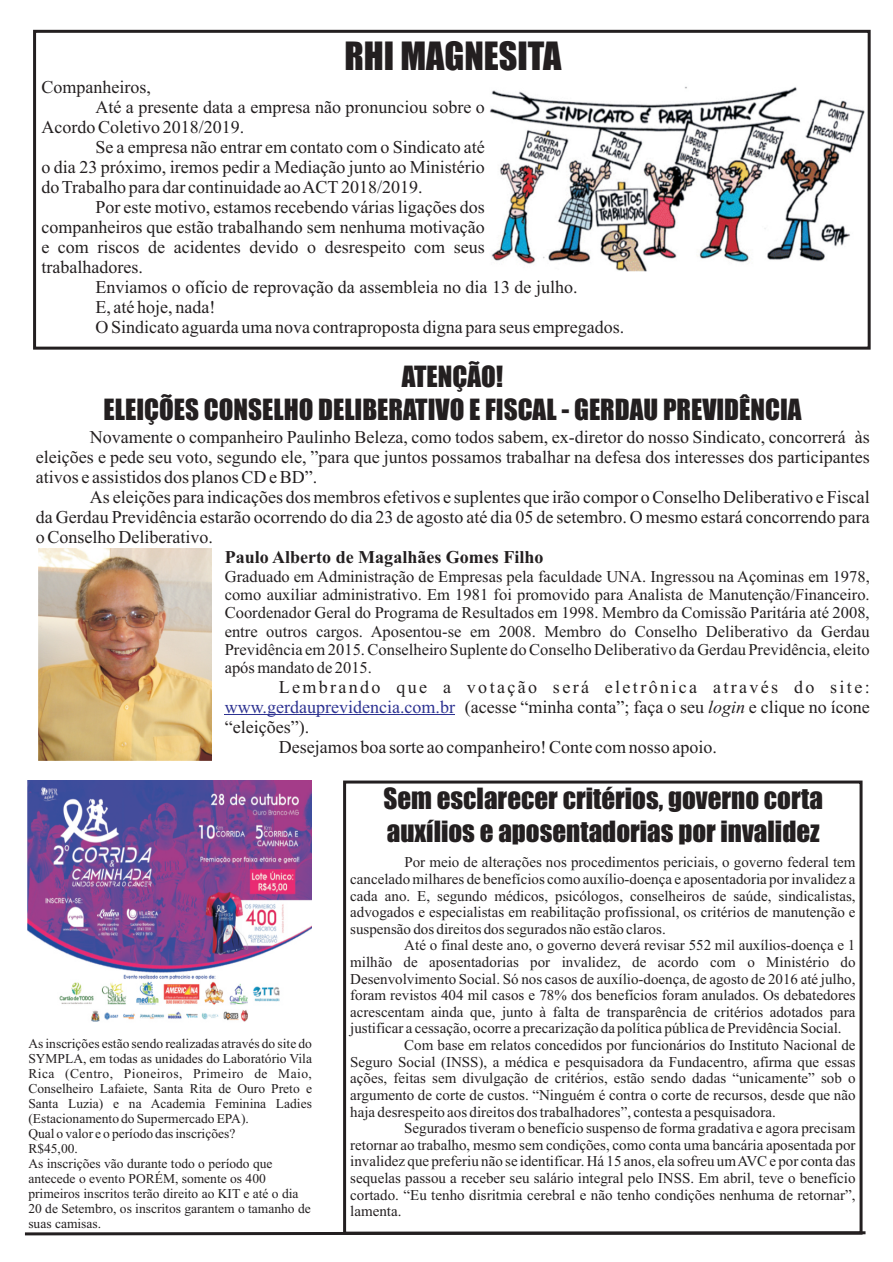
<style>
.page{position:relative;width:893px;height:1262px;background:#fff}
.page>*{position:absolute;margin:0;border:0;box-sizing:border-box;transform-origin:0 0}
.t1{font:36px "Impact";color:#231f20}
.t2{font:27px/33px "Impact";color:#231f20;text-align:center}
.t3{font:18px/20px "Times New Roman";color:#231f20;text-align:justify}
.t4{font:18px "Times New Roman";letter-spacing:.13em;color:#231f20}
.t5{font:700 18px "Times New Roman";color:#231f20}
.t6{font:18px "Times New Roman";color:#2d3291}
.t7{font:16.5px/18.3px "Times New Roman";color:#231f20;text-align:justify}
.t8{font:15px/16.6px "Times New Roman";color:#231f20;text-align:justify}
.t9{font:13.5px/15px "Times New Roman";color:#231f20}
.s1{font-style:italic}
</style>
<div class="page">
<div style="left:33px;top:30px;width:837px;height:319px;border:3px solid #231f20"></div>
<svg style="left:24px;top:1229px;width:842px;height:7px"></svg>
<img style="left:39px;top:548px;width:172px;height:212px">
<hr style="left:225px;top:714px;width:230px;height:1px;background:#2d3291">
<img style="left:28px;top:780px;width:283px;height:242px">
<div style="left:343px;top:780px;width:519px;height:454px;border:3px solid #231f20"></div>
<img style="left:490px;top:86px;width:374px;height:185px">
<h1 class="t1" style="left:344px;top:41px;width:218px">RHI MAGNESITA</h1>
<p class="t3" style="left:41px;top:79px;width:111px">Companheiros,</p>
<p class="t3" style="left:95px;top:99px;width:391px">Até a presente data a empresa não pronunciou sobre o</p>
<p class="t3" style="left:41px;top:119px;width:204px">Acordo Coletivo 2018/2019.</p>
<p class="t3" style="left:95px;top:139px;width:391px">Se a empresa não entrar em contato com o Sindicato até</p>
<p class="t3" style="left:41px;top:159px;width:445px">o dia 23 próximo, iremos pedir a Mediação junto ao Ministério</p>
<p class="t3" style="left:41px;top:179px;width:383px">do Trabalho para dar continuidade ao ACT2018/2019.</p>
<p class="t3" style="left:95px;top:199px;width:391px">Por este motivo, estamos recebendo várias ligações dos</p>
<p class="t3" style="left:41px;top:218px;width:445px">companheiros que estão trabalhando sem nenhuma motivação</p>
<p class="t3" style="left:41px;top:238px;width:445px">e com riscos de acidentes devido o desrespeito com seus</p>
<p class="t3" style="left:41px;top:258px;width:103px">trabalhadores.</p>
<p class="t3" style="left:95px;top:279px;width:483px">Enviamos o ofício de reprovação da assembleia no dia 13 de julho.</p>
<p class="t3" style="left:95px;top:299px;width:122px">E, até hoje, nada!</p>
<p class="t3" style="left:95px;top:319px;width:530px">O Sindicato aguarda uma nova contraproposta digna para seus empregados.</p>
<h2 class="t2" style="left:104px;top:362px;width:699px">ATENÇÃO!<br>ELEIÇÕES CONSELHO DELIBERATIVO E FISCAL - GERDAU PREVIDÊNCIA</h2>
<p class="t3" style="left:36px;top:429px;width:835px;text-indent:54px">Novamente o companheiro Paulinho Beleza, como todos sabem, ex-diretor do nosso Sindicato, concorrerá às eleições e pede seu voto, segundo ele, ”para que juntos possamos trabalhar na defesa dos interesses dos participantes ativos e assistidos dos planos CD e BD”.</p>
<p class="t3" style="left:36px;top:488px;width:835px;text-indent:54px">As eleições para indicações dos membros efetivos e suplentes que irão compor o Conselho Deliberativo e Fiscal da Gerdau Previdência estarão ocorrendo do dia 23 de agosto até dia 05 de setembro. O mesmo estará concorrendo para o Conselho Deliberativo.</p>
<p class="t5" style="left:225px;top:551px;width:320px">Paulo Alberto de Magalhães Gomes Filho</p>
<p class="t7" style="left:225px;top:569px;width:646px">Graduado em Administração de Empresas pela faculdade UNA. Ingressou na Açominas em 1978, como auxiliar administrativo. Em 1981 foi promovido para Analista de Manutenção/Financeiro.<br>Coordenador Geral do Programa de Resultados em 1998. Membro da Comissão Paritária até 2008, entre outros cargos. Aposentou-se em 2008. Membro do Conselho Deliberativo da Gerdau Previdência em 2015. Conselheiro Suplente do Conselho Deliberativo da Gerdau Previdência, eleito após mandato de 2015.</p>
<p class="t4" style="left:279px;top:680px;width:592px">Lembrando que a votação será eletrônica através do site:</p>
<p class="t3" style="left:464px;top:698px;width:406px">(acesse “minha conta”; faça o seu <span class="s1">login</span> e clique no ícone</p>
<p class="t3" style="left:225px;top:718px;width:86px">“eleições”).</p>
<p class="t3" style="left:279px;top:738px;width:439px">Desejamos boa sorte ao companheiro! Conte com nosso apoio.</p>
<p class="t6" style="left:225px;top:700px;width:232px">www.gerdauprevidencia.com.br</p>
<p class="t9" style="left:28px;top:1037px;width:285px">As inscrições estão sendo realizadas através do site do SYMPLA, em todas as unidades do Laboratório Vila Rica (Centro, Pioneiros, Primeiro de Maio, Conselheiro Lafaiete, Santa Rita de Ouro Preto e Santa Luzia) e na Academia Feminina Ladies (Estacionamento do Supermercado EPA).<br>Qual o valor e o período das inscrições?<br>R$45,00.<br>As inscrições vão durante todo o período que antecede o evento PORÉM, somente os 400 primeiros inscritos terão direito ao KIT e até o dia 20 de Setembro, os inscritos garantem o tamanho de suas camisas.</p>
<h2 class="t2" style="left:383px;top:783px;width:441px;text-align:left">Sem esclarecer critérios, governo corta auxílios e aposentadorias por invalidez</h2>
<p class="t8" style="left:350px;top:855px;width:507px;text-indent:54px">Por meio de alterações nos procedimentos periciais, o governo federal tem cancelado milhares de benefícios como auxílio-doença e aposentadoria por invalidez a cada ano. E, segundo médicos, psicólogos, conselheiros de saúde, sindicalistas, advogados e especialistas em reabilitação profissional, os critérios de manutenção e suspensão dos direitos dos segurados não estão claros.</p>
<p class="t8" style="left:404px;top:938px;width:452px">Até o final deste ano, o governo deverá revisar 552 mil auxílios-doença e 1</p>
<p class="t8" style="left:350px;top:955px;width:506px">milhão de aposentadorias por invalidez, de acordo com o Ministério do</p>
<p class="t8" style="left:350px;top:971px;width:507px">Desenvolvimento Social. Só nos casos de auxílio-doença, de agosto de 2016 até julho,</p>
<p class="t8" style="left:350px;top:988px;width:507px">foram revistos 404 mil casos e 78% dos benefícios foram anulados. Os debatedores</p>
<p class="t8" style="left:350px;top:1005px;width:507px">acrescentam ainda que, junto à falta de transparência de critérios adotados para</p>
<p class="t8" style="left:350px;top:1021px;width:493px">justificar a cessação, ocorre a precarização da política pública de Previdência Social.</p>
<p class="t8" style="left:404px;top:1038px;width:453px">Com base em relatos concedidos por funcionários do Instituto Nacional de</p>
<p class="t8" style="left:350px;top:1054px;width:506px">Seguro Social (INSS), a médica e pesquisadora da Fundacentro, afirma que essas</p>
<p class="t8" style="left:350px;top:1071px;width:506px">ações, feitas sem divulgação de critérios, estão sendo dadas “unicamente” sob o</p>
<p class="t8" style="left:350px;top:1088px;width:507px">argumento de corte de custos. “Ninguém é contra o corte de recursos, desde que não</p>
<p class="t8" style="left:350px;top:1104px;width:427px">haja desrespeito aos direitos dos trabalhadores”, contesta a pesquisadora.</p>
<p class="t8" style="left:404px;top:1121px;width:453px">Segurados tiveram o benefício suspenso de forma gradativa e agora precisam</p>
<p class="t8" style="left:350px;top:1137px;width:506px">retornar ao trabalho, mesmo sem condições, como conta uma bancária aposentada por</p>
<p class="t8" style="left:350px;top:1154px;width:506px">invalidez que preferiu não se identificar. Há 15 anos, ela sofreu um AVC e por conta das</p>
<p class="t8" style="left:350px;top:1171px;width:507px">sequelas passou a receber seu salário integral pelo INSS. Em abril, teve o benefício</p>
<p class="t8" style="left:350px;top:1187px;width:507px">cortado. “Eu tenho disritmia cerebral e não tenho condições nenhuma de retornar”,</p>
<p class="t8" style="left:350px;top:1204px;width:53px">lamenta.</p>
</div>
